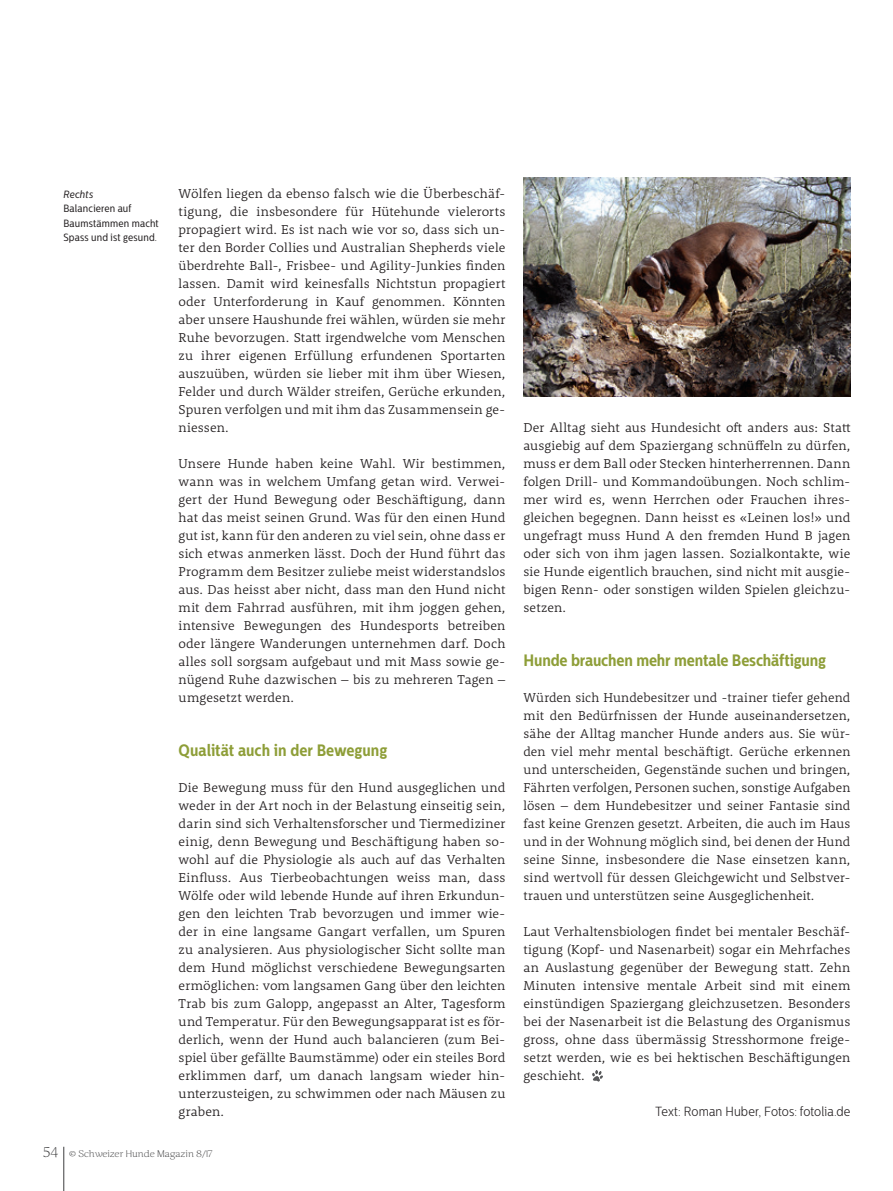
<style>
.page{position:relative;width:893px;height:1191px;background:#fff}
.page>*{position:absolute;margin:0;border:0;box-sizing:border-box;transform-origin:0 0}
.t1{font:700 16.5px "Centrale Sans Cnd";letter-spacing:-.01em;color:#8e9e38}
.t2{font:300 13.2px/18px "Rooney Pro";letter-spacing:.01em;color:#231f20;text-align:justify}
.t3{font:300 13.2px "Centrale Sans Cnd";letter-spacing:.005em;color:#231f20}
.t4{font:10.5px/14.2px "Centrale Sans Cnd";letter-spacing:.015em;color:#231f20}
.t5{font:italic 10.5px "Centrale Sans Cnd";letter-spacing:.015em;color:#231f20}
.t6{font:200 9px "Caturrita";letter-spacing:.01em;color:#3e3e3f;scale:1.1 1}
.s1{font-size:13.5px}
</style>
<div class="page">
<img style="left:523px;top:178px;width:327px;height:218px">
<hr style="left:64px;top:1146px;width:1px;height:45px;background:#3e3e3f">
<div style="left:592px;top:1069px;width:12px;height:12px;background:#231f20;opacity:.15"></div>
<p class="t5" style="left:63px;top:188px;width:31px">Rechts</p>
<p class="t4" style="left:63px;top:202px;width:97px">Balancieren auf<br>Baumstämmen macht<br>Spass und ist gesund.</p>
<p class="t2" style="left:179px;top:184px;width:328px">Wölfen liegen da ebenso falsch wie die Überbeschäf&shy;tigung, die insbesondere für Hütehunde vielerorts propagiert wird. Es ist nach wie vor so, dass sich un&shy;ter den Border Collies und Australian Shepherds viele überdrehte Ball-, Frisbee- und Agility-Junkies finden lassen. Damit wird keinesfalls Nichtstun propagiert oder Unterforderung in Kauf genommen. Könnten aber unsere Haushunde frei wählen, würden sie mehr Ruhe bevorzugen. Statt irgendwelche vom Menschen zu ihrer eigenen Erfüllung erfundenen Sportarten auszuüben, würden sie lieber mit ihm über Wiesen, Felder und durch Wälder streifen, Gerüche erkunden, Spuren verfolgen und mit ihm das Zusammensein ge&shy;niessen.</p>
<p class="t2" style="left:179px;top:454px;width:328px">Unsere Hunde haben keine Wahl. Wir bestimmen, wann was in welchem Umfang getan wird. Verwei&shy;gert der Hund Bewegung oder Beschäftigung, dann hat das meist seinen Grund. Was für den einen Hund gut ist, kann für den anderen zu viel sein, ohne dass er sich etwas anmerken lässt. Doch der Hund führt das Programm dem Besitzer zuliebe meist widerstandslos aus. Das heisst aber nicht, dass man den Hund nicht mit dem Fahrrad ausführen, mit ihm joggen gehen, intensive Bewegungen des Hundesports betreiben oder längere Wanderungen unternehmen darf. Doch alles soll sorgsam aufgebaut und mit Mass sowie ge&shy;nügend Ruhe dazwischen – bis zu mehreren Tagen – umgesetzt werden.</p>
<p class="t1" style="left:179px;top:740px;width:210px">Qualität auch in der Bewegung</p>
<p class="t2" style="left:179px;top:778px;width:328px">Die Bewegung muss für den Hund ausgeglichen und weder in der Art noch in der Belastung einseitig sein, darin sind sich Verhaltensforscher und Tiermediziner einig, denn Bewegung und Beschäftigung haben so&shy;wohl auf die Physiologie als auch auf das Verhalten Einfluss. Aus Tierbeobachtungen weiss man, dass Wölfe oder wild lebende Hunde auf ihren Erkundun&shy;gen den leichten Trab bevorzugen und immer wie&shy;der in eine langsame Gangart verfallen, um Spuren zu analysieren. Aus physiologischer Sicht sollte man dem Hund möglichst verschiedene Bewegungsarten ermöglichen: vom langsamen Gang über den leichten Trab bis zum Galopp, angepasst an Alter, Tagesform und Temperatur. Für den Bewegungsapparat ist es för&shy;derlich, wenn der Hund auch balancieren (zum Bei&shy;spiel über gefällte Baumstämme) oder ein steiles Bord erklimmen darf, um danach langsam wieder hin&shy;unterzusteigen, zu schwimmen oder nach Mäusen zu graben.</p>
<p class="t6" style="left:44px;top:1148px;width:155px"><span class="s1">54</span> © Schweizer Hunde Magazin 8/17</p>
<p class="t2" style="left:523px;top:418px;width:329px">Der Alltag sieht aus Hundesicht oft anders aus: Statt ausgiebig auf dem Spaziergang schnüffeln zu dürfen, muss er dem Ball oder Stecken hinterherrennen. Dann folgen Drill- und Kommandoübungen. Noch schlim&shy;mer wird es, wenn Herrchen oder Frauchen ihres&shy;gleichen begegnen. Dann heisst es «Leinen los!» und ungefragt muss Hund A den fremden Hund B jagen oder sich von ihm jagen lassen. Sozialkontakte, wie sie Hunde eigentlich brauchen, sind nicht mit ausgie&shy;bigen Renn- oder sonstigen wilden Spielen gleichzu&shy;setzen.</p>
<p class="t1" style="left:523px;top:650px;width:304px">Hunde brauchen mehr mentale Beschäftigung</p>
<p class="t2" style="left:523px;top:688px;width:328px">Würden sich Hundebesitzer und -trainer tiefer gehend mit den Bedürfnissen der Hunde auseinandersetzen, sähe der Alltag mancher Hunde anders aus. Sie wür&shy;den viel mehr mental beschäftigt. Gerüche erkennen und unterscheiden, Gegenstände suchen und bringen, Fährten verfolgen, Personen suchen, sonstige Aufgaben lösen – dem Hundebesitzer und seiner Fantasie sind fast keine Grenzen gesetzt. Arbeiten, die auch im Haus und in der Wohnung möglich sind, bei denen der Hund seine Sinne, insbesondere die Nase einsetzen kann, sind wertvoll für dessen Gleichgewicht und Selbstver&shy;trauen und unterstützen seine Ausgeglichenheit.</p>
<p class="t2" style="left:523px;top:922px;width:329px">Laut Verhaltensbiologen findet bei mentaler Beschäf&shy;tigung (Kopf- und Nasenarbeit) sogar ein Mehrfaches an Auslastung gegenüber der Bewegung statt. Zehn Minuten intensive mentale Arbeit sind mit einem einstündigen Spaziergang gleichzusetzen. Besonders bei der Nasenarbeit ist die Belastung des Organismus gross, ohne dass übermässig Stresshormone freige&shy;setzt werden, wie es bei hektischen Beschäftigungen geschieht.</p>
<p class="t3" style="left:656px;top:1104px;width:196px">Text: Roman Huber, Fotos: fotolia.de</p>
</div>
